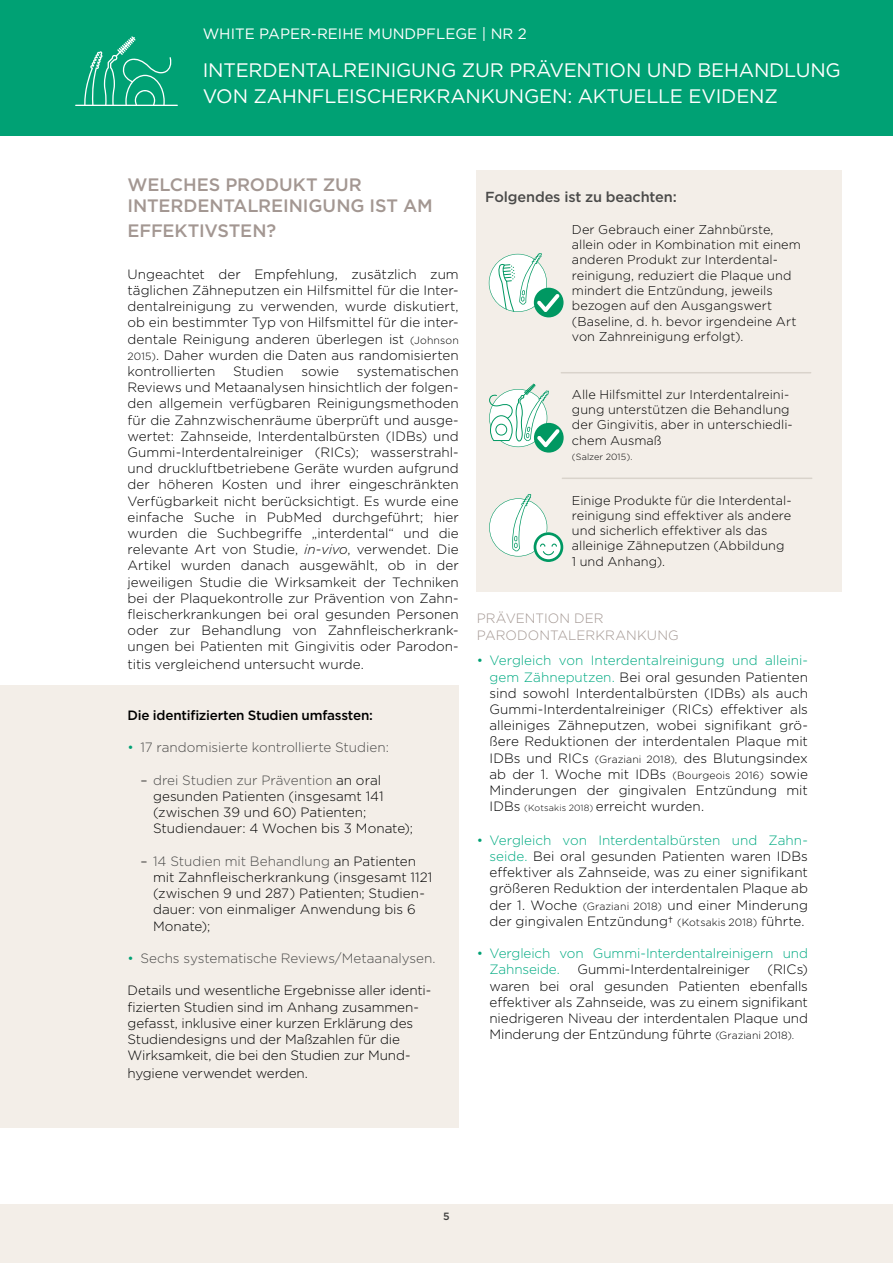
<style>
.page{position:relative;width:893px;height:1263px;background:#fff}
.page>*{position:absolute;margin:0;border:0;box-sizing:border-box;transform-origin:0 0}
.t1{font:19.5px/25.5px "Gotham";letter-spacing:-.01em;color:#fff}
.t2{font:500 18px/21.6px "Gotham";letter-spacing:-.005em;color:#a39792}
.t3{font:15px "Gotham";color:#fff}
.t4{font:500 14.55px "Gotham";letter-spacing:-.01em;color:#4a4a49}
.t5{font:300 13.5px/16.2px "Gotham";color:#000;text-align:justify}
.t6{font:300 13.5px "Gotham";letter-spacing:-.005em;color:#4a4a49}
.t7{font:300 13.5px/16.2px "Gotham";letter-spacing:-.01em;color:#00aa82}
.t8{font:500 13.5px "Gotham";letter-spacing:-.015em;color:#000}
.t9{font:300 13.5px/17.4px "Gotham";letter-spacing:.005em;color:#a39792}
.t10{font:300 12.75px/15.3px "Gotham";letter-spacing:.005em;color:#000}
.t11{font:500 10.5px "Gotham";color:#3c3c3b}
.t12{font:300 9px "Gotham";letter-spacing:.02em;color:#000}
.s1{font-size:10.5px}
.s2{font-style:italic}
.s3{color:#00a174}
.s4{color:#4a4a49}
.s5{color:#00aa82}
.s6{font-size:9px}
</style>
<div class="page">
<div style="left:0;top:0;width:893px;height:136px;background:#00a174"></div>
<div style="left:0;top:1204px;width:893px;height:59px;background:#f3eee8"></div>
<div style="left:0;top:686px;width:458px;height:442px;background:#f3eee8"></div>
<div style="left:476px;top:170px;width:366px;height:422px;background:#f3eee8"></div>
<svg style="left:534px;top:423px;width:30px;height:30px"></svg>
<svg style="left:489px;top:383px;width:71px;height:64px"></svg>
<div style="left:534px;top:288px;width:30px;height:29px;background:#009862;border-radius:50%"></div>
<svg style="left:489px;top:253px;width:71px;height:59px"></svg>
<svg style="left:489px;top:494px;width:74px;height:68px"></svg>
<hr style="left:561px;top:372px;width:250px;height:1px;background:#d9d3cb">
<hr style="left:562px;top:477px;width:250px;height:2px;background:#d9d3cb">
<svg style="left:75px;top:36px;width:103px;height:70px"></svg>
<p class="t3" style="left:203px;top:24px;width:326px">WHITE PAPER-REIHE MUNDPFLEGE | NR 2</p>
<h1 class="t1" style="left:203px;top:57px;width:640px">INTERDENTALREINIGUNG ZUR PRÄVENTION UND BEHANDLUNG<br>VON ZAHNFLEISCHERKRANKUNGEN: AKTUELLE EVIDENZ</h1>
<h2 class="t2" style="left:128px;top:173px;width:307px">WELCHES PRODUKT ZUR<br>INTERDENTALREINIGUNG IST AM</h2>
<h2 class="t2" style="left:128px;top:220px;width:150px">EFFEKTIVSTEN?</h2>
<p class="t5" style="left:128px;top:266px;width:333px">Ungeachtet der Empfehlung, zusätzlich zum täglichen Zähneputzen ein Hilfsmittel für die Inter&shy;dentalreinigung zu verwenden, wurde diskutiert, ob ein bestimmter Typ von Hilfsmittel für die inter&shy;dentale Reinigung anderen überlegen ist <span class="s1">(Johnson 2015)</span>. Daher wurden die Daten aus randomisierten kontrollierten</p>
<p class="t5" style="left:128px;top:363px;width:333px;text-align:left;text-indent:229px">systematischen Reviews und Metaanalysen hinsichtlich der folgen&shy;den allgemein verfügbaren Reinigungsmethoden für die Zahnzwischenräume überprüft und ausge&shy;wertet: Zahnseide, Interdentalbürsten (IDBs) und Gummi- Interdentalreiniger (RICs); wasserstrahl&shy;und druckluftbetriebene Geräte wurden aufgrund der höheren Kosten und ihrer eingeschränkten Verfügbarkeit nicht berücksichtigt. Es wurde eine einfache Suche in PubMed durchgeführt; hier wurden die Suchbegriffe „interdental“ und die relevante Art von Studie, <span class="s2">in-vivo</span>, verwendet. Die Artikel wurden danach ausgewählt, ob in der jeweiligen Studie die Wirksamkeit der Techniken bei der Plaquekontrolle zur Prävention von Zahn&shy;fleischerkrankungen bei oral gesunden Personen oder zur Behandlung von Zahnfleischerkrank&shy;ungen bei Patienten mit Gingivitis oder Parodon-</p>
<p class="t5" style="left:128px;top:656px;width:238px">titis vergleichend untersucht wurde.</p>
<p class="t8" style="left:128px;top:706px;width:247px">Die identifizierten Studien umfassten:</p>
<p class="t6" style="left:128px;top:739px;width:263px"><span class="s3">•</span> 17 randomisierte kontrollierte Studien:</p>
<p class="t5" style="left:153px;top:772px;width:262px;text-align:left;text-indent:-13px">– <span class="s4">drei Studien zur Prävention</span> an oral gesunden Patienten (insgesamt 141 (zwischen 39 und 60) Patienten; Studiendauer: 4 Wochen bis 3 Monate);</p>
<p class="t5" style="left:153px;top:853px;width:281px;text-align:left;text-indent:-13px">– <span class="s4">14 Studien mit Behandlung</span> an Patienten mit Zahnfleischerkrankung (insgesamt 1121 (zwischen 9 und 287) Patienten; Studien&shy;dauer: von einmaliger Anwendung bis 6<br>Monate);</p>
<p class="t6" style="left:128px;top:950px;width:310px"><span class="s3">•</span> Sechs systematische Reviews/Metaanalysen.</p>
<p class="t5" style="left:128px;top:982px;width:305px;text-align:left">Details und wesentliche Ergebnisse aller identi&shy;fizierten Studien sind im Anhang zusammen&shy;gefasst, inklusive einer kurzen Erklärung des Studiendesigns und der Maßzahlen für die Wirksamkeit, die bei den Studien zur Mund-</p>
<p class="t5" style="left:128px;top:1064px;width:182px">hygiene verwendet werden.</p>
<p class="t5" style="left:233px;top:363px;width:52px">Studien</p>
<p class="t5" style="left:301px;top:363px;width:39px">sowie</p>
<p class="t4" style="left:485px;top:187px;width:193px">Folgendes ist zu beachten:</p>
<p class="t10" style="left:572px;top:221px;width:231px">Der Gebrauch einer Zahnbürste, allein oder in Kombination mit einem anderen Produkt zur Interdental&shy;reinigung, reduziert die Plaque und mindert die Entzündung, jeweils bezogen auf den Ausgangswert (Baseline, d. h. bevor irgendeine Art von Zahnreinigung erfolgt).</p>
<p class="t10" style="left:572px;top:386px;width:222px">Alle Hilfsmittel zur Interdentalreini&shy;gung unterstützen die Behandlung der Gingivitis, aber in unterschiedli&shy;chem Ausmaß</p>
<p class="t12" style="left:572px;top:451px;width:62px">(Salzer 2015).</p>
<p class="t10" style="left:572px;top:492px;width:221px">Einige Produkte für die Interdental&shy;reinigung sind effektiver als andere und sicherlich effektiver als das alleinige Zähneputzen (Abbildung<br>1 und Anhang).</p>
<p class="t9" style="left:477px;top:609px;width:203px">PRÄVENTION DER<br>PARODONTALERKRANKUNG</p>
<p class="t5" style="left:489px;top:652px;width:320px;text-indent:-13px"><span class="s3">•</span> <span class="s5">Vergleich von Interdentalreinigung und alleini&shy;gem Zähneputzen.</span> Bei oral gesunden Patienten sind sowohl Interdentalbürsten (IDBs) als auch Gummi- Interdentalreiniger (RICs) effektiver als alleiniges Zähneputzen, wobei signifikant grö&shy;ßere Reduktionen der interdentalen Plaque mit IDBs und RICs <span class="s1">(Graziani 2018),</span> des Blutungsindex ab der 1. Woche mit IDBs <span class="s1">(Bourgeois 2016)</span> sowie Minderungen der gingivalen Entzündung mit IDBs <span class="s6">(Kotsakis 2018)</span> erreicht wurden.</p>
<p class="t5" style="left:489px;top:831px;width:320px;text-indent:-13px"><span class="s3">•</span> <span class="s5">Vergleich von Interdentalbürsten und Zahn&shy;seide.</span> Bei oral gesunden Patienten waren IDBs effektiver als Zahnseide, was zu einer signifikant größeren Reduktion der interdentalen Plaque ab der 1. Woche <span class="s1">(Graziani 2018)</span> und einer Minderung der gingivalen Entzündung† <span class="s1">(Kotsakis 2018)</span> führte.</p>
<p class="t7" style="left:489px;top:945px;width:320px;text-indent:-13px"><span class="s3">•</span> Vergleich von Gummi- Interdentalreinigern und<br>Zahnseide.</p>
<p class="t5" style="left:577px;top:961px;width:174px">Gummi- Interdentalreiniger</p>
<p class="t5" style="left:489px;top:961px;width:320px;text-indent:278px">(RICs) waren bei oral gesunden Patienten ebenfalls effektiver als Zahnseide, was zu einem signifikant niedrigeren Niveau der interdentalen Plaque und Minderung der Entzündung führte <span class="s1">(Graziani 2018).</span></p>
<p class="t11" style="left:443px;top:1210px;width:8px">5</p>
</div>
